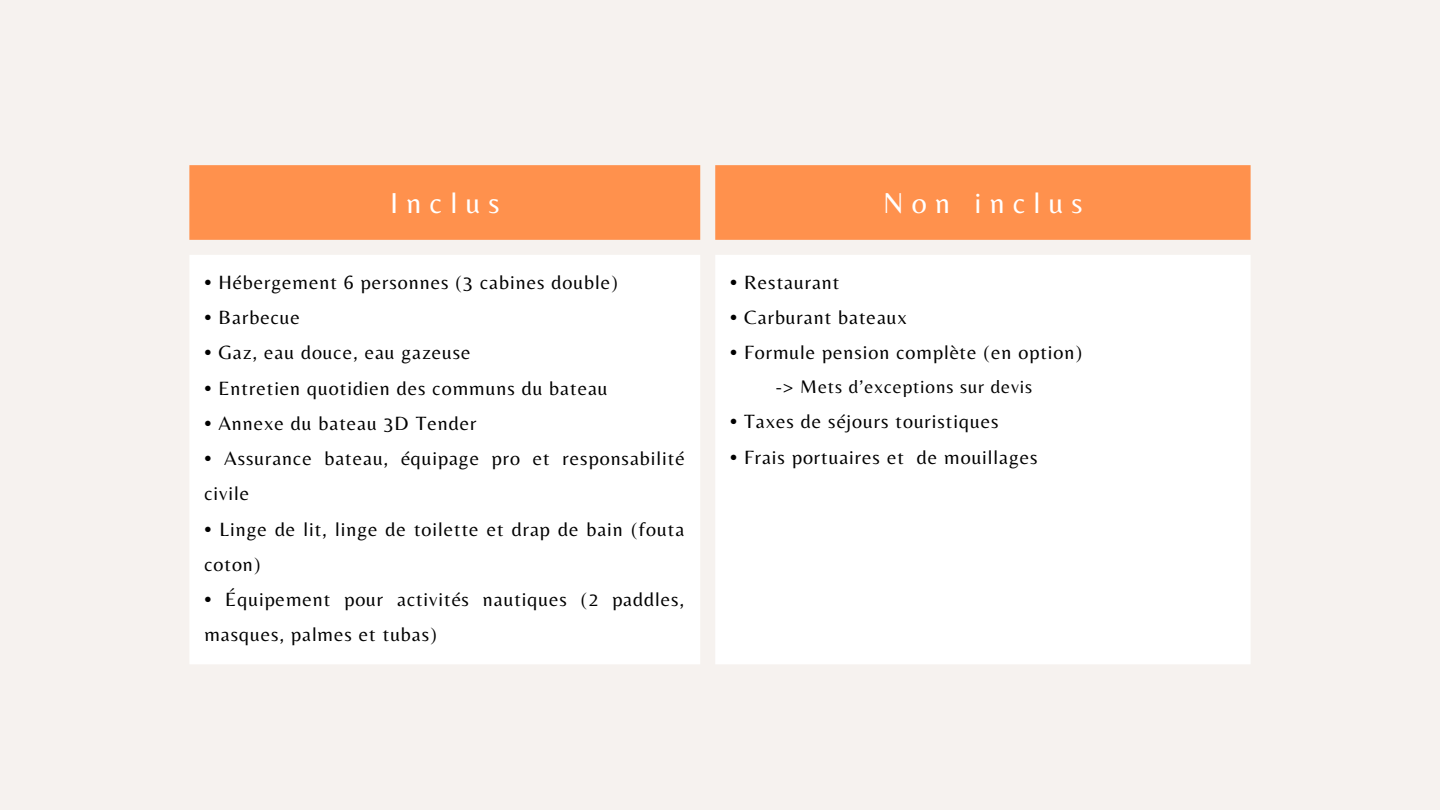
<style>
.page{position:relative;width:1440px;height:810px;background:#f6f2ef}
.page>*{position:absolute;margin:0;border:0;box-sizing:border-box;transform-origin:0 0}
.t1{font:30px "Belleza";letter-spacing:.28em;color:#fff}
.t2{font:20px/35.2px "Belleza";letter-spacing:.05em;color:#000}
.t3{font:19px "Belleza";letter-spacing:.05em;color:#000}
</style>
<div class="page">
<div style="left:189px;top:165px;width:1062px;height:75px;background:#ff914d"></div>
<div style="left:190px;top:255px;width:1060px;height:409px;background:#fff"></div>
<h1 class="t1" style="left:390px;top:185px;width:111px">Inclus</h1>
<h1 class="t1" style="left:883px;top:185px;width:201px">Non inclus</h1>
<p class="t2" style="left:204px;top:264px;width:415px">• Hébergement 6 personnes (3 cabines double)</p>
<p class="t2" style="left:204px;top:299px;width:97px">• Barbecue</p>
<p class="t2" style="left:204px;top:335px;width:268px">• Gaz, eau douce, eau gazeuse</p>
<p class="t2" style="left:204px;top:370px;width:405px">• Entretien quotidien des communs du bateau</p>
<p class="t2" style="left:204px;top:405px;width:274px">• Annexe du bateau 3D Tender</p>
<p class="t2" style="left:204px;top:440px;width:481px">• Assurance bateau, équipage pro et responsabilité civile</p>
<p class="t2" style="left:204px;top:511px;width:481px">• Linge de lit, linge de toilette et drap de bain (fouta coton)</p>
<p class="t2" style="left:204px;top:581px;width:481px">• Équipement pour activités nautiques (2 paddles, masques, palmes et tubas)</p>
<p class="t2" style="left:730px;top:264px;width:111px">• Restaurant</p>
<p class="t2" style="left:730px;top:299px;width:178px">• Carburant bateaux</p>
<p class="t2" style="left:730px;top:335px;width:353px">• Formule pension complète (en option)</p>
<p class="t3" style="left:776px;top:375px;width:258px">-&gt; Mets d’exceptions sur devis</p>
<p class="t2" style="left:730px;top:404px;width:270px">• Taxes de séjours touristiques</p>
<p class="t2" style="left:730px;top:439px;width:309px">• Frais portuaires et de mouillages</p>
</div>
